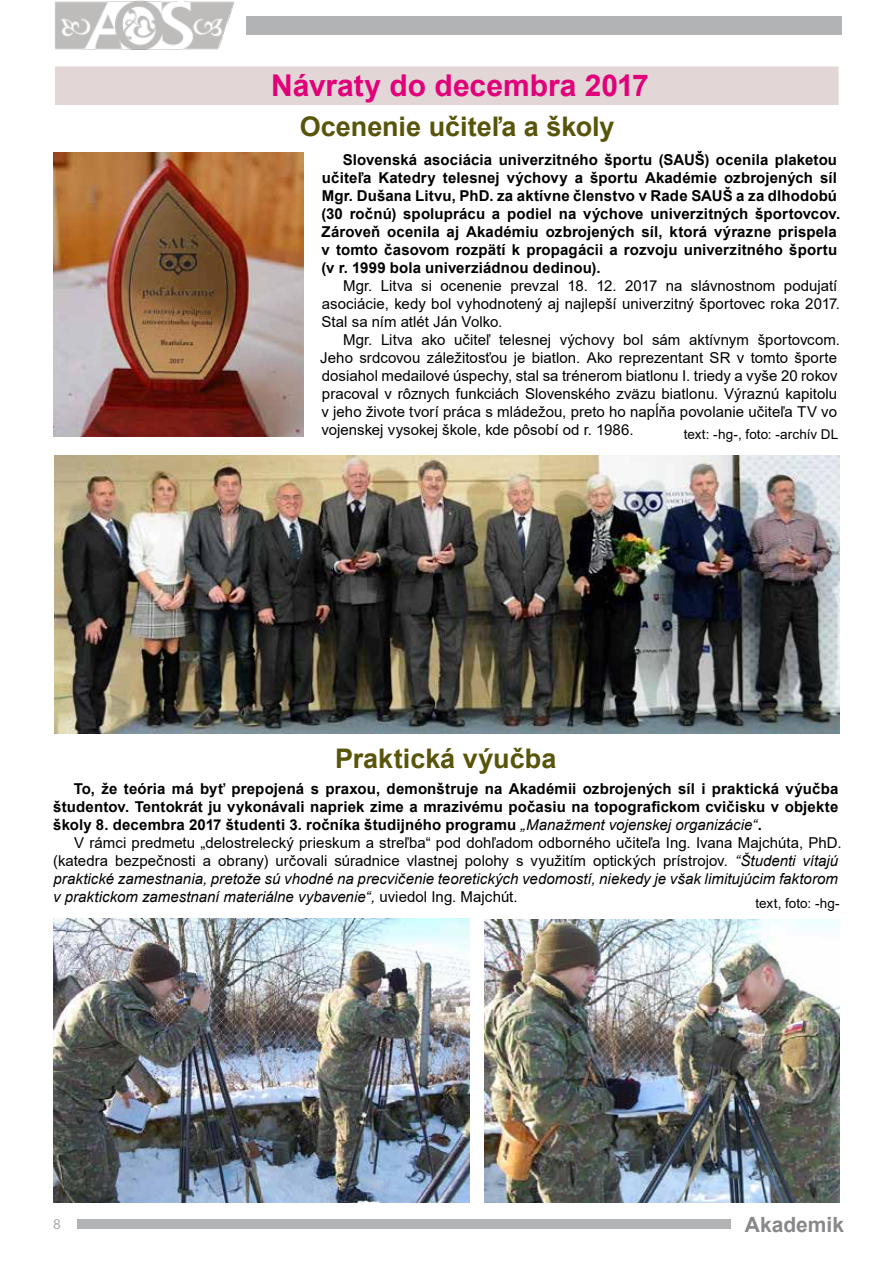
<style>
.page{position:relative;width:893px;height:1263px;background:#fff}
.page>*{position:absolute;margin:0;border:0;box-sizing:border-box;transform-origin:0 0}
.t1{font:700 30px "Arial";color:#e2007a}
.t2{font:700 27px "Arial";color:#58550b}
.t3{font:700 21px "Arial";color:#87888a}
.t4{font:15px/18px "Arial";letter-spacing:.005em;color:#000}
.t5{font:700 15px/18px "Arial";letter-spacing:.01em;color:#000}
.t6{font:15px "Myriad Pro";color:#58585a}
.t7{font:13.5px "Arial";letter-spacing:.005em;color:#000}
.s1{font-weight:400;font-style:italic}
.s2{font-style:italic}
</style>
<div class="page">
<img style="left:55px;top:0;width:179px;height:50px">
<div style="left:77px;top:1219px;width:654px;height:10px;background:#b1b3b4"></div>
<div style="left:247px;top:16px;width:595px;height:19px;background:#b1b3b4"></div>
<div style="left:54px;top:66px;width:785px;height:40px;background:#e3d6d6"></div>
<div style="left:53px;top:65px;width:787px;height:41px;border:2px solid #fff"></div>
<img style="left:53px;top:153px;width:250px;height:284px">
<img style="left:53px;top:918px;width:416px;height:284px">
<img style="left:485px;top:919px;width:355px;height:283px">
<img style="left:54px;top:456px;width:786px;height:278px">
<h1 class="t1" style="left:271px;top:64px;width:379px">Návraty do decembra 2017</h1>
<h2 class="t2" style="left:300px;top:108px;width:316px">Ocenenie učiteľa a školy</h2>
<p class="t5" style="left:321px;top:151px;width:520px;text-indent:21px">Slovenská asociácia univerzitného športu (SAUŠ) ocenila plaketou učiteľa Katedry telesnej výchovy a športu Akadémie ozbrojených síl Mgr. Dušana Litvu, PhD. za aktívne členstvo v Rade SAUŠ a za dlhodobú (30 ročnú) spoluprácu a podiel na výchove univerzitných športovcov.<br>Zároveň ocenila aj Akadémiu ozbrojených síl, ktorá výrazne prispela v tomto časovom rozpätí k propagácii a rozvoju univerzitného športu (v r. 1999 bola univerziádnou dedinou).</p>
<p class="t4" style="left:321px;top:276px;width:520px;text-indent:22px">Mgr. Litva si ocenenie prevzal 18. 12. 2017 na slávnostnom podujatí asociácie, kedy bol vyhodnotený aj najlepší univerzitný športovec roka 2017.<br>Stal sa ním atlét Ján Volko.</p>
<p class="t4" style="left:320px;top:330px;width:521px;text-indent:23px">Mgr. Litva ako učiteľ telesnej výchovy bol sám aktívnym športovcom.<br>Jeho srdcovou záležitosťou je biatlon. Ako reprezentant SR v tomto športe dosiahol medailové úspechy, stal sa trénerom biatlonu I. triedy a vyše 20 rokov pracoval v rôznych funkciách Slovenského zväzu biatlonu. Výraznú kapitolu v jeho živote tvorí práca s mládežou, preto ho napĺňa povolanie učiteľa TV vo vojenskej vysokej škole, kde pôsobí od r. 1986.</p>
<p class="t7" style="left:684px;top:425px;width:156px">text: -hg-, foto: -archív DL</p>
<h2 class="t2" style="left:335px;top:740px;width:223px">Praktická výučba</h2>
<p class="t5" style="left:53px;top:780px;width:787px;text-align:justify;text-indent:20px">To, že teória má byť prepojená s praxou, demonštruje na Akadémii ozbrojených síl i praktická výučba študentov. Tentokrát ju vykonávali napriek zime a mrazivému počasiu na topografickom cvičisku v objekte školy 8. decembra 2017 študenti 3. ročníka študijného programu <span class="s1">„Manažment vojenskej organizácie“</span>.</p>
<p class="t4" style="left:53px;top:834px;width:790px;text-indent:21px">V rámci predmetu „delostrelecký prieskum a streľba“ pod dohľadom odborného učiteľa Ing. Ivana Majchúta, PhD. (katedra bezpečnosti a obrany) určovali súradnice vlastnej polohy s využitím optických prístrojov. <span class="s2">“Študenti vítajú praktické zamestnania, pretože sú vhodné na precvičenie teoretických vedomostí, niekedy je však limitujúcim faktorom v praktickom zamestnaní materiálne vybavenie“,</span> uviedol Ing. Majchút.</p>
<p class="t7" style="left:756px;top:894px;width:86px">text, foto: -hg-</p>
<p class="t6" style="left:53px;top:1215px;width:9px">8</p>
<h3 class="t3" style="left:745px;top:1209px;width:101px">Akademik</h3>
</div>
